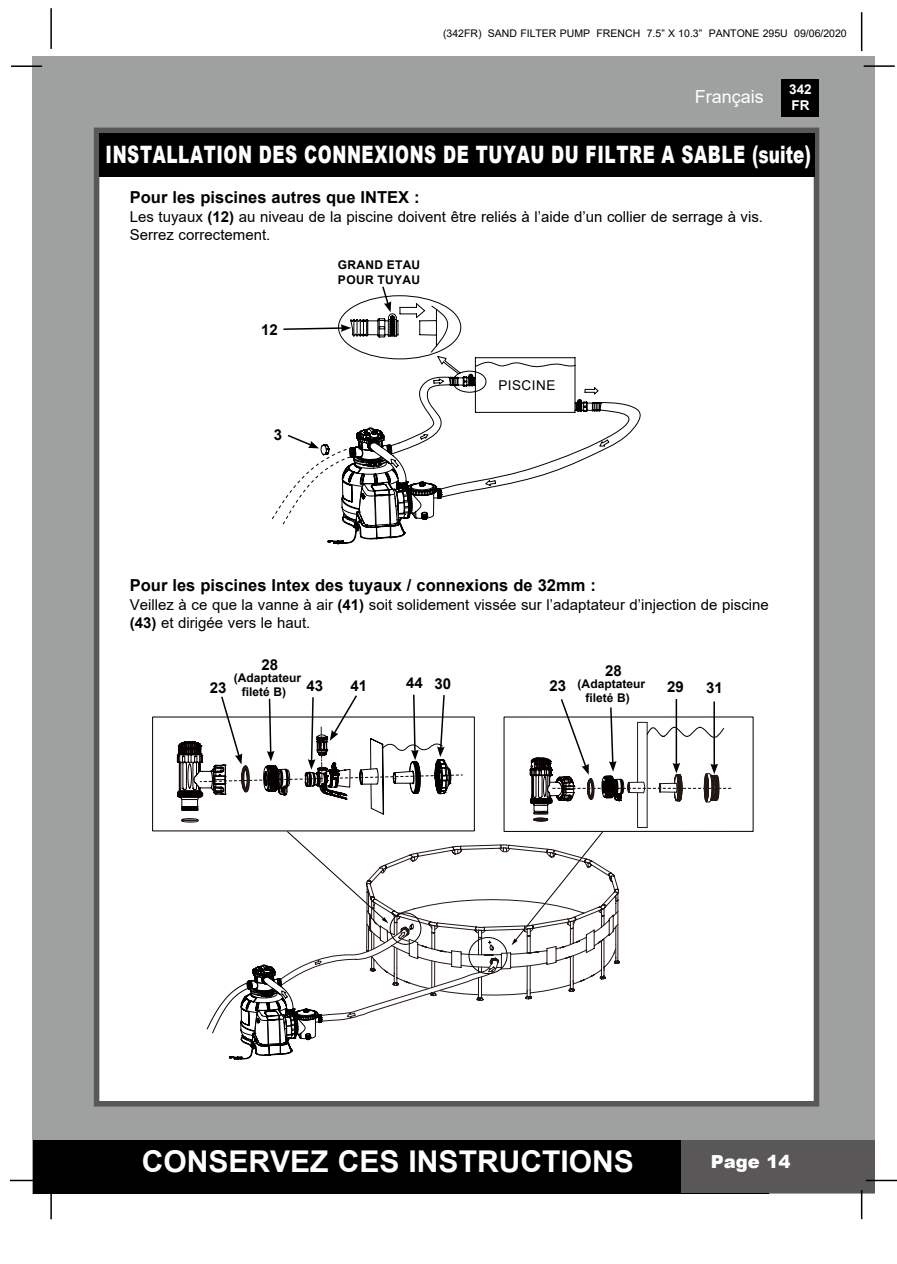
<style>
.page{position:relative;width:897px;height:1264px;background:#fff}
.page>*{position:absolute;margin:0;border:0;box-sizing:border-box;transform-origin:0 0}
.t1{font:700 30px "Arial";color:#fff}
.t2{font:900 24px "Arial";letter-spacing:.035em;color:#fff;scale:.7 1}
.t3{font:18px "Arial";color:#fff}
.t4{font:900 18px "Arial";color:#fff}
.t5{font:700 16.5px "Arial";color:#000}
.t6{font:15px/18px "Arial";color:#000}
.t7{font:700 15px "Arial";color:#000}
.t8{font:13.5px "Arial";color:#000}
.t9{font:700 13.5px/16.2px "Arial";color:#fff}
.t10{font:700 12px/13.5px "Arial";color:#000}
.t11{font:700 12px/14.4px "Arial";letter-spacing:.025em;color:#000}
.t12{font:10.5px "Arial";color:#000}
.s1{font-weight:700}
</style>
<div class="page">
<div style="left:33px;top:56px;width:842px;height:1137px;background:#9fa0a0"></div>
<hr style="left:50px;top:8px;width:2px;height:41px;background:#000">
<hr style="left:860px;top:12px;width:2px;height:39px;background:#000">
<div style="left:781px;top:79px;width:38px;height:38px;background:#000"></div>
<div style="left:33px;top:1140px;width:735px;height:53px;background:#000"></div>
<div style="left:681px;top:1140px;width:194px;height:53px;background:#595757"></div>
<hr style="left:11px;top:65px;width:31px;height:2px;background:#000">
<hr style="left:863px;top:65px;width:31px;height:2px;background:#000">
<hr style="left:865px;top:1179px;width:31px;height:2px;background:#000">
<hr style="left:860px;top:1190px;width:2px;height:29px;background:#000">
<hr style="left:50px;top:1188px;width:2px;height:31px;background:#000">
<hr style="left:10px;top:1179px;width:31px;height:2px;background:#000">
<div style="left:94px;top:128px;width:725px;height:978px;background:#fff;border:6px solid #595757"></div>
<div style="left:99px;top:133px;width:715px;height:43px;background:#000"></div>
<svg style="left:350px;top:303px;width:290px;height:188px"></svg>
<svg style="left:275px;top:1099px;width:166px;height:95px"></svg>
<svg style="left:381px;top:286px;width:10px;height:26px"></svg>
<svg style="left:283px;top:324px;width:68px;height:8px"></svg>
<hr style="left:646px;top:722px;width:1px;height:105px;background:#211714">
<hr style="left:637px;top:792px;width:1px;height:35px;background:#211714">
<div style="left:503px;top:716px;width:250px;height:116px;border:1px solid #000"></div>
<svg style="left:206px;top:830px;width:414px;height:230px"></svg>
<svg style="left:177px;top:427px;width:299px;height:395px"></svg>
<svg style="left:528px;top:699px;width:202px;height:122px"></svg>
<p class="t12" style="left:443px;top:26px;width:405px">(342FR) SAND FILTER PUMP FRENCH 7.5” X 10.3” PANTONE 295U 09/06/2020</p>
<p class="t3" style="left:694px;top:84px;width:71px">Français</p>
<p class="t9" style="left:789px;top:81px;width:24px">342<br>FR</p>
<h2 class="t2" style="left:106px;top:137px;width:1008px">INSTALLATION DES CONNEXIONS DE TUYAU DU FILTRE A SABLE (suite)</h2>
<p class="t5" style="left:130px;top:186px;width:291px">Pour les piscines autres que INTEX :</p>
<p class="t6" style="left:130px;top:207px;width:634px">Les tuyaux <span class="s1">(12)</span> au niveau de la piscine doivent être reliés à l’aide d’un collier de serrage à vis.<br>Serrez correctement.</p>
<p class="t7" style="left:261px;top:319px;width:18px">12</p>
<p class="t7" style="left:274px;top:424px;width:10px">3</p>
<p class="t11" style="left:338px;top:258px;width:84px">GRAND ETAU<br>POUR TUYAU</p>
<p class="t8" style="left:498px;top:376px;width:19px">Piscine</p>
<p class="t5" style="left:130px;top:574px;width:467px">Pour les piscines Intex des tuyaux / connexions de 32mm :</p>
<p class="t6" style="left:130px;top:595px;width:640px">Veillez à ce que la vanne à air <span class="s1">(41)</span> soit solidement vissée sur l’adaptateur d’injection de piscine <span class="s1">(43)</span> et dirigée vers le haut.</p>
<p class="t7" style="left:261px;top:654px;width:18px">28</p>
<p class="t10" style="left:242px;top:671px;width:61px;text-indent:-8px">(Adaptateur fileté B)</p>
<p class="t7" style="left:605px;top:660px;width:18px">28</p>
<p class="t10" style="left:585px;top:677px;width:61px;text-indent:-8px">(Adaptateur fileté B)</p>
<p class="t7" style="left:406px;top:672px;width:18px">44</p>
<p class="t7" style="left:210px;top:677px;width:18px">23</p>
<p class="t7" style="left:306px;top:675px;width:18px">43</p>
<p class="t7" style="left:350px;top:675px;width:18px">41</p>
<p class="t7" style="left:434px;top:673px;width:18px">30</p>
<p class="t7" style="left:549px;top:675px;width:18px">23</p>
<p class="t7" style="left:667px;top:676px;width:18px">29</p>
<p class="t7" style="left:706px;top:677px;width:18px">31</p>
<h1 class="t1" style="left:142px;top:1140px;width:493px">CONSERVEZ CES INSTRUCTIONS</h1>
<p class="t4" style="left:710px;top:1149px;width:81px">Page 14</p>
</div>
